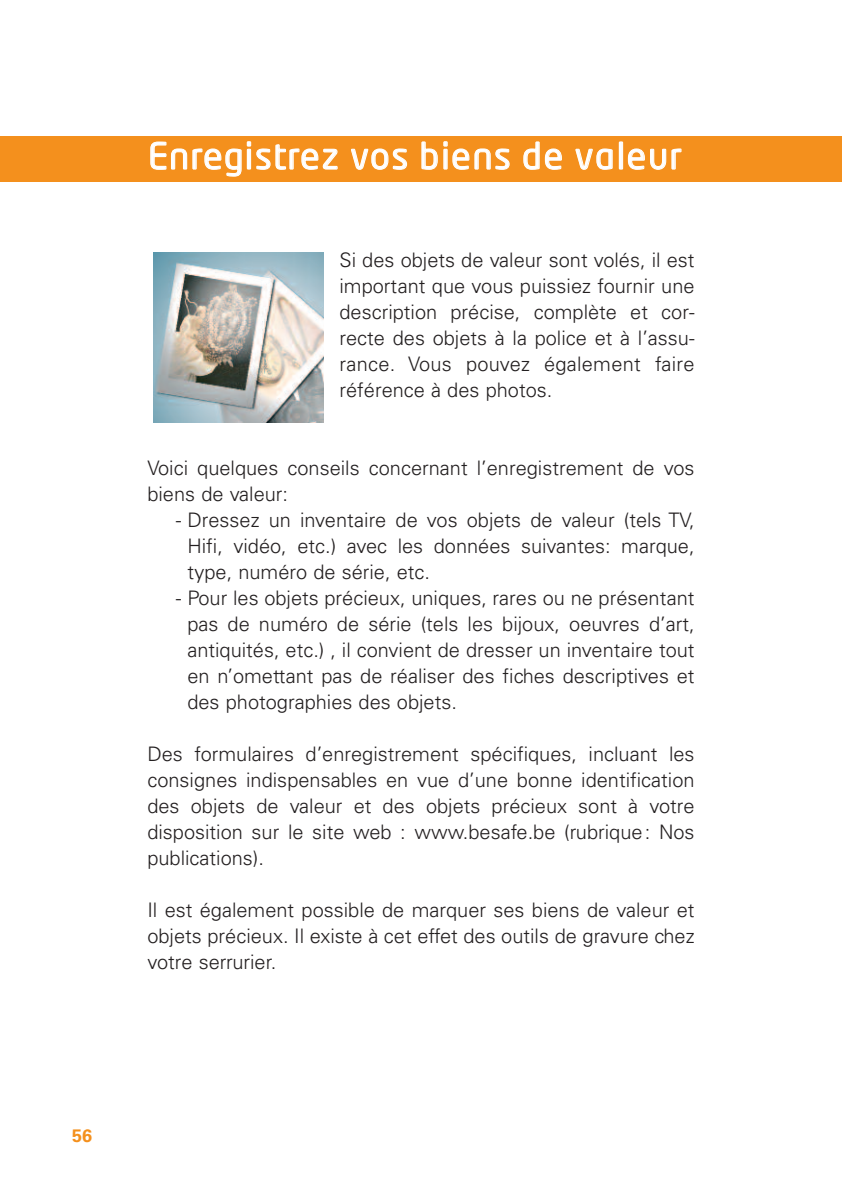
<style>
.page{position:relative;width:842px;height:1191px;background:#fff}
.page>*{position:absolute;margin:0;border:0;box-sizing:border-box;transform-origin:0 0}
.t1{font:36px "Neo Tech";letter-spacing:.04em;color:#fff}
.t2{font:300 20px/26px "Univers";color:#231f20;text-align:justify}
.t3{font:700 18px "Univers";color:#f4901d}
</style>
<div class="page">
<img style="left:153px;top:252px;width:170px;height:170px">
<div style="left:0;top:136px;width:842px;height:46px;background:#f4901d"></div>
<h1 class="t1" style="left:148px;top:142px;width:536px">Enregistrez vos biens de valeur</h1>
<p class="t2" style="left:339px;top:248px;width:357px">Si des objets de valeur sont volés, il est important que vous puissiez fournir une description précise, complète et cor&shy;recte des objets à la police et à l’assu&shy;rance. Vous pouvez également faire référence à des photos.</p>
<p class="t2" style="left:147px;top:456px;width:549px">Voici quelques conseils concernant l’enregistrement de vos biens de valeur:</p>
<p class="t2" style="left:187px;top:508px;width:509px;text-indent:-12px">- Dressez un inventaire de vos objets de valeur (tels TV, Hifi, vidéo, etc.) avec les données suivantes: marque, type, numéro de série, etc.</p>
<p class="t2" style="left:187px;top:586px;width:509px;text-indent:-12px">- Pour les objets précieux, uniques, rares ou ne présentant pas de numéro de série (tels les bijoux, oeuvres d’art, antiquités, etc.) , il convient de dresser un inventaire tout en n’omettant pas de réaliser des fiches descriptives et des photographies des objets.</p>
<p class="t2" style="left:147px;top:742px;width:549px">Des formulaires d’enregistrement spécifiques, incluant les consignes indispensables en vue d’une bonne identification des objets de valeur et des objets précieux sont à votre disposition sur le site web : www.besafe.be (rubrique: Nos publications).</p>
<p class="t2" style="left:147px;top:898px;width:549px">Il est également possible de marquer ses biens de valeur et objets précieux. Il existe à cet effet des outils de gravure chez votre serrurier.</p>
<p class="t3" style="left:72px;top:1128px;width:22px">56</p>
</div>
